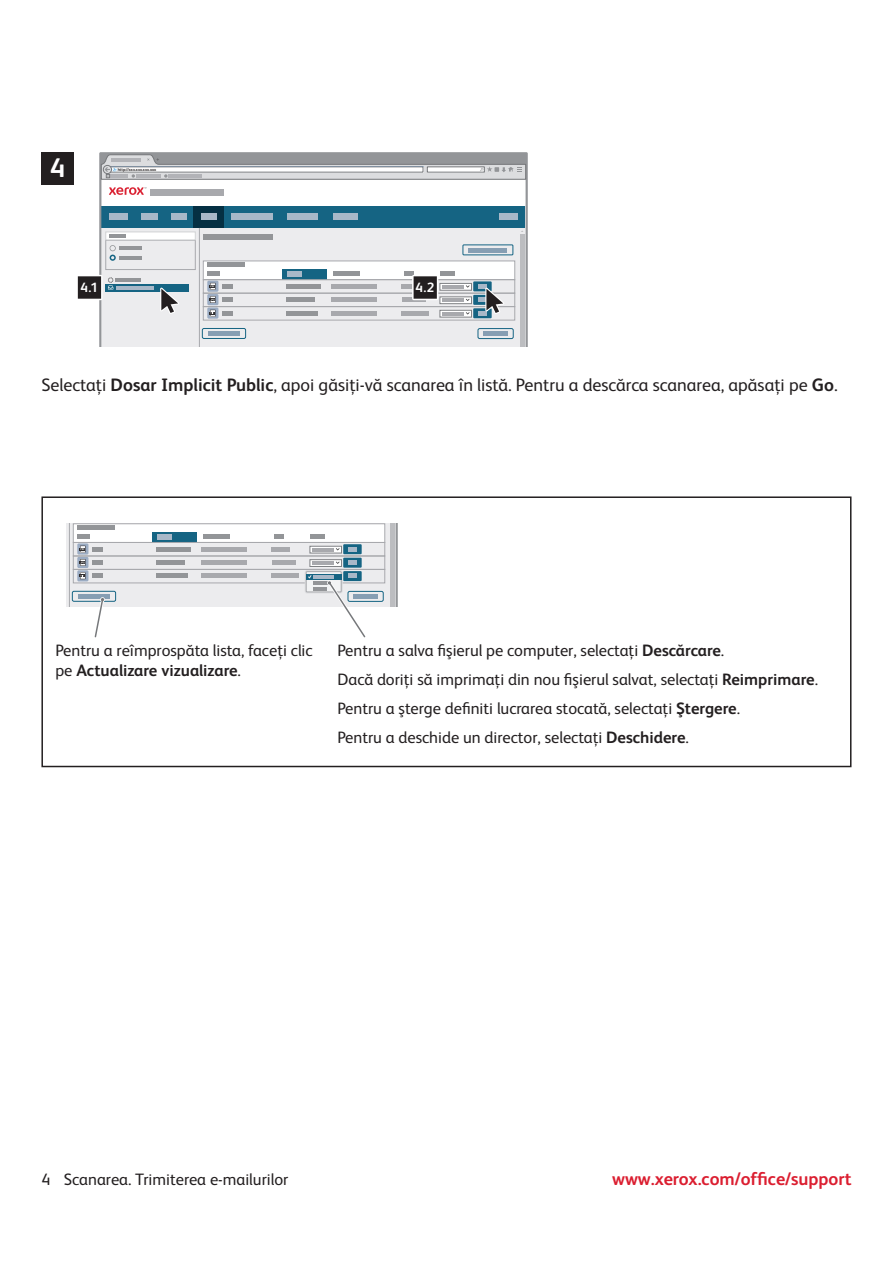
<style>
.page{position:relative;width:893px;height:1263px;background:#fff}
.page>*{position:absolute;margin:0;border:0;box-sizing:border-box;transform-origin:0 0}
.t1{font:700 27px "Xerox Sans";color:#fff}
.t2{font:18px "Xerox Sans";color:#231f20}
.t3{font:700 18px "Xerox Sans";color:#db1e30}
.t4{font:16.5px/28.8px "Xerox Sans";color:#231f20}
.t5{font:700 13.5px "Xerox Sans";color:#fff}
.t6{font:700 4.2px "Xerox Sans";color:#231f20;scale:.96 1}
.s1{font-weight:700}
</style>
<div class="page">
<div style="left:41px;top:496px;width:810px;height:271px;border:2px solid #231f20"></div>
<svg style="left:99px;top:152px;width:429px;height:195px;fill:#ececee"></svg>
<svg style="left:101px;top:154px;width:425px;height:26px;background:#b5b7ba"></svg>
<svg style="left:159px;top:284px;width:22px;height:32px"></svg>
<svg style="left:478px;top:284px;width:28px;height:32px"></svg>
<svg style="left:404px;top:272px;width:37px;height:30px"></svg>
<svg style="left:77px;top:273px;width:37px;height:29px"></svg>
<svg style="left:66px;top:523px;width:332px;height:115px"></svg>
<div style="left:41px;top:152px;width:33px;height:33px;background:#231f20"></div>
<h1 class="t1" style="left:50px;top:155px;width:17px">4</h1>
<p class="t6" style="left:118px;top:167px;width:42px">http://xxx.xxx.xxx.xxx</p>
<p class="t5" style="left:81px;top:281px;width:19px">4.1</p>
<p class="t5" style="left:416px;top:281px;width:20px">4.2</p>
<p class="t2" style="left:41px;top:378px;width:798px">Selectați <span class="s1">Dosar Implicit Public</span>, apoi găsiți-vă scanarea în listă. Pentru a descărca scanarea, apăsați pe <span class="s1">Go</span>.</p>
<p class="t4" style="left:55px;top:642px;width:259px;line-height:19.8px">Pentru a reîmprospăta lista, faceţi clic pe <span class="s1">Actualizare vizualizare</span>.</p>
<p class="t4" style="left:337px;top:638px;width:482px">Pentru a salva fişierul pe computer, selectaţi <span class="s1">Descărcare</span>.<br>Dacă doriţi să imprimaţi din nou fişierul salvat, selectaţi <span class="s1">Reimprimare</span>.<br>Pentru a şterge definiti lucrarea stocată, selectaţi <span class="s1">Ştergere</span>.<br>Pentru a deschide un director, selectaţi <span class="s1">Deschidere</span>.</p>
<p class="t4" style="left:41px;top:1167px;width:11px">4</p>
<p class="t4" style="left:64px;top:1167px;width:226px">Scanarea. Trimiterea e-mailurilor</p>
<p class="t3" style="left:612px;top:1171px;width:241px">www.xerox.com/office/support</p>
</div>
